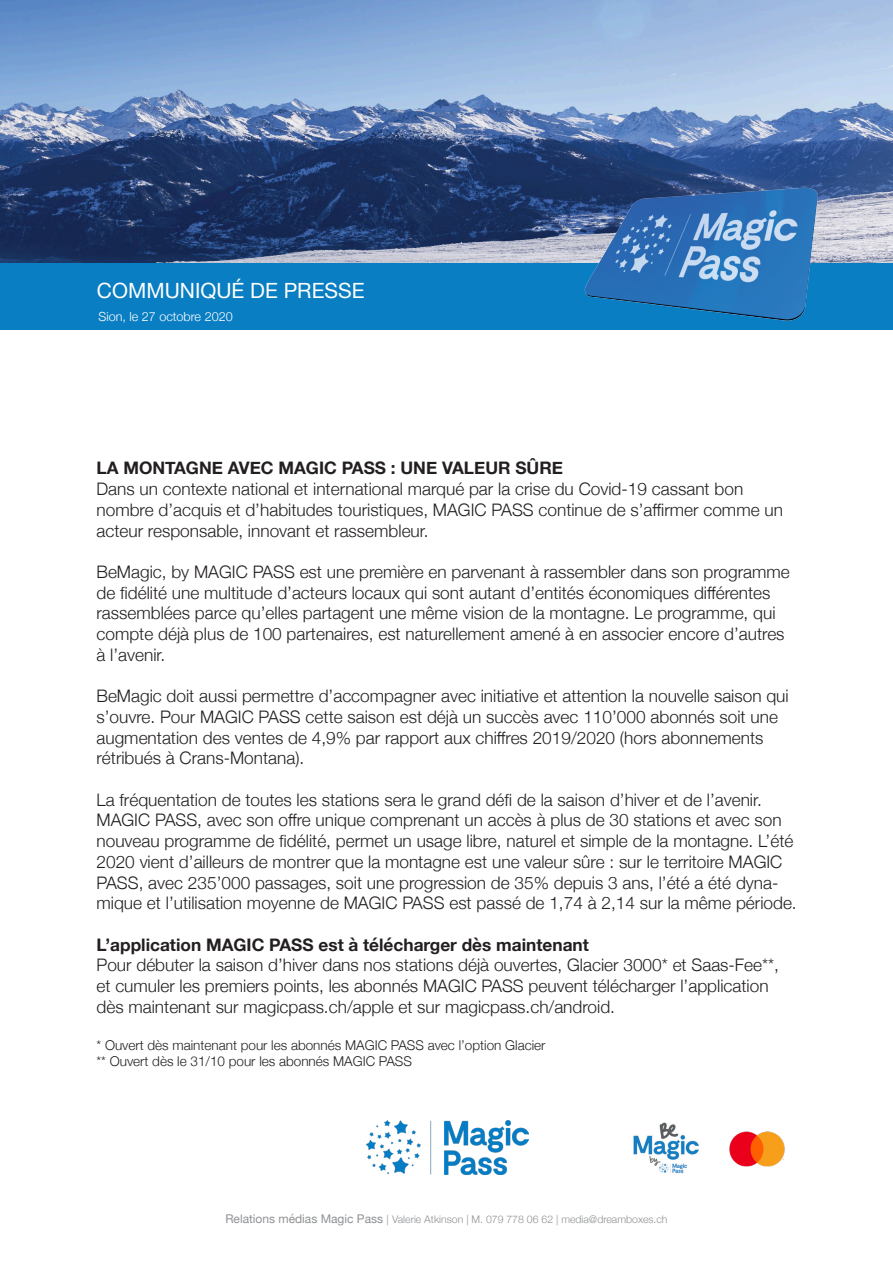
<style>
.page{position:relative;width:893px;height:1263px;background:#fff}
.page>*{position:absolute;margin:0;border:0;box-sizing:border-box;transform-origin:0 0}
.t1{font:21px "Helvetica Neue";color:#fff}
.t2{font:300 17.25px/20.7px "Helvetica Neue";color:#231f20}
.t3{font:700 17.25px "Helvetica Neue";color:#231f20}
.t4{font:300 13.5px "Helvetica Neue";color:#231f20}
.t5{font:300 12.6px "Helvetica Neue";color:#fff}
.t6{font:300 10.5px "Helvetica Neue";color:#8f9194}
.s1{font-weight:400;font-size:12px}
</style>
<div class="page">
<img style="left:0;top:0;width:893px;height:263px">
<div style="left:0;top:263px;width:893px;height:67px;background:#097ec3"></div>
<img style="left:571px;top:163px;width:285px;height:158px">
<img style="left:729px;top:1131px;width:56px;height:36px">
<img style="left:633px;top:1122px;width:66px;height:52px">
<img style="left:366px;top:1120px;width:162px;height:54px">
<p class="t1" style="left:97px;top:276px;width:269px">COMMUNIQUÉ DE PRESSE</p>
<p class="t5" style="left:98px;top:307px;width:136px">Sion, le 27 octobre 2020</p>
<p class="t3" style="left:97px;top:455px;width:468px">LA MONTAGNE AVEC MAGIC PASS : UNE VALEUR SÛRE</p>
<p class="t2" style="left:97px;top:477px;width:688px">Dans un contexte national et international marqué par la crise du Covid-19 cassant bon nombre d’acquis et d’habitudes touristiques, MAGIC PASS continue de s’affirmer comme un acteur responsable, innovant et rassembleur.</p>
<p class="t2" style="left:97px;top:560px;width:695px">BeMagic, by MAGIC PASS est une première en parvenant à rassembler dans son programme de fidélité une multitude d’acteurs locaux qui sont autant d’entités économiques différentes rassemblées parce qu’elles partagent une même vision de la montagne. Le programme, qui compte déjà plus de 100 partenaires, est naturellement amené à en associer encore d’autres à l’avenir.</p>
<p class="t2" style="left:97px;top:684px;width:694px">BeMagic doit aussi permettre d’accompagner avec initiative et attention la nouvelle saison qui s’ouvre. Pour MAGIC PASS cette saison est déjà un succès avec 110’000 abonnés soit une augmentation des ventes de 4,9% par rapport aux chiffres 2019/2020 (hors abonnements rétribués à Crans-Montana).</p>
<p class="t2" style="left:97px;top:788px;width:667px">La fréquentation de toutes les stations sera le grand défi de la saison d’hiver et de l’avenir.</p>
<p class="t2" style="left:97px;top:809px;width:702px">MAGIC PASS, avec son offre unique comprenant un accès à plus de 30 stations et avec son nouveau programme de fidélité, permet un usage libre, naturel et simple de la montagne. L’été 2020 vient d’ailleurs de montrer que la montagne est une valeur sûre : sur le territoire MAGIC PASS, avec 235’000 passages, soit une progression de 35% depuis 3 ans, l’été a été dyna&shy;mique et l’utilisation moyenne de MAGIC PASS est passé de 1,74 à 2,14 sur la même période.</p>
<p class="t3" style="left:97px;top:931px;width:494px">L’application MAGIC PASS est à télécharger dès maintenant</p>
<p class="t2" style="left:97px;top:953px;width:684px">Pour débuter la saison d’hiver dans nos stations déjà ouvertes, Glacier 3000* et Saas-Fee**, et cumuler les premiers points, les abonnés MAGIC PASS peuvent télécharger l’application dès maintenant sur magicpass.ch/apple et sur magicpass.ch/android.</p>
<p class="t4" style="left:97px;top:1034px;width:450px">* Ouvert dès maintenant pour les abonnés MAGIC PASS avec l’option Glacier</p>
<p class="t4" style="left:97px;top:1050px;width:317px">** Ouvert dès le 31/10 pour les abonnés MAGIC PASS</p>
<p class="t6" style="left:225px;top:1210px;width:444px"><span class="s1">Relations médias Magic Pass</span> | Valerie Atkinson | M. 079 778 06 62 | media@dreamboxes.ch</p>
</div>
